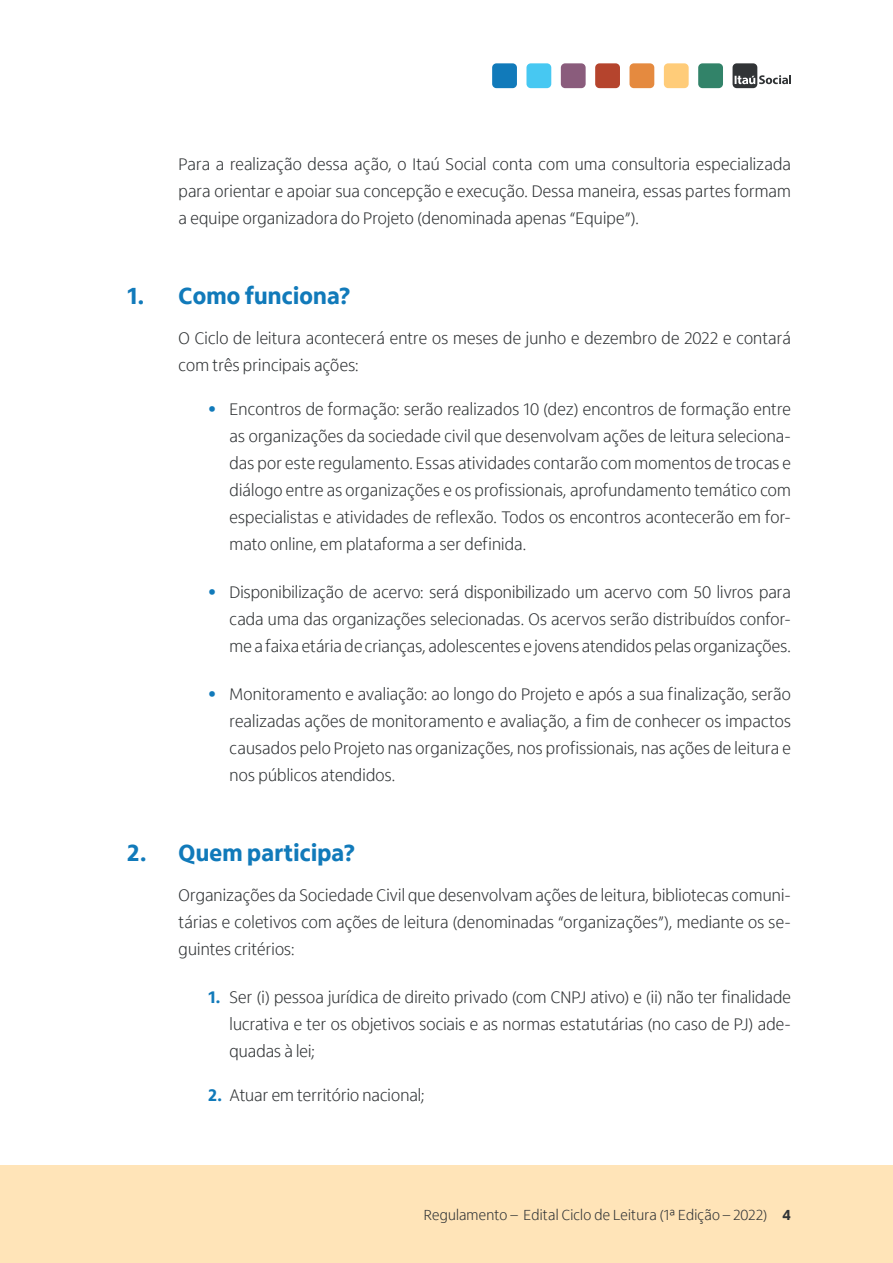
<style>
.page{position:relative;width:893px;height:1263px;background:#fff}
.page>*{position:absolute;margin:0;border:0;box-sizing:border-box;transform-origin:0 0}
.t1{font:800 24px "Itau Display";letter-spacing:.01em;color:#117aba}
.t2{font:300 17.25px/27px "Itau Display";letter-spacing:.01em;color:#313436;text-align:justify}
.t3{font:300 15px "Itau Display";letter-spacing:.015em;color:#313436}
.s1{font-weight:800;font-size:21px;color:#117aba}
.s2{font-weight:800;color:#117aba}
.s3{font-weight:800}
</style>
<div class="page">
<div style="left:0;top:1165px;width:893px;height:98px;background:#ffe4b8"></div>
<svg style="left:732px;top:63px;width:59px;height:25px"></svg>
<div style="left:698px;top:63px;width:25px;height:25px;background:#328369;border-radius:4px"></div>
<div style="left:664px;top:63px;width:25px;height:25px;background:#ffcc79;border-radius:4px"></div>
<div style="left:629px;top:63px;width:25px;height:25px;background:#e58a3f;border-radius:4px"></div>
<div style="left:595px;top:63px;width:25px;height:25px;background:#b5442d;border-radius:4px"></div>
<div style="left:561px;top:63px;width:25px;height:25px;background:#8a5c7c;border-radius:4px"></div>
<div style="left:526px;top:63px;width:25px;height:25px;background:#47c8f2;border-radius:4px"></div>
<div style="left:492px;top:63px;width:25px;height:25px;background:#117aba;border-radius:4px"></div>
<p class="t2" style="left:178px;top:151px;width:614px">Para a realização dessa ação, o Itaú Social conta com uma consultoria especializada para orientar e apoiar sua concepção e execução. Dessa maneira, essas partes formam a equipe organizadora do Projeto (denominada apenas “Equipe”).</p>
<h1 class="t1" style="left:128px;top:282px;width:224px">1. Como funciona?</h1>
<p class="t2" style="left:178px;top:325px;width:614px">O Ciclo de leitura acontecerá entre os meses de junho e dezembro de 2022 e contará com três principais ações:</p>
<p class="t2" style="left:230px;top:396px;width:563px;text-indent:-21px"><span class="s1">•</span> Encontros de formação: serão realizados 10 (dez) encontros de formação entre as organizações da sociedade civil que desenvolvam ações de leitura seleciona&shy;das por este regulamento. Essas atividades contarão com momentos de trocas e diálogo entre as organizações e os profissionais, aprofundamento temático com especialistas e atividades de reflexão. Todos os encontros acontecerão em for&shy;mato online, em plataforma a ser definida.</p>
<p class="t2" style="left:230px;top:579px;width:563px;text-indent:-21px"><span class="s1">•</span> Disponibilização de acervo: será disponibilizado um acervo com 50 livros para cada uma das organizações selecionadas. Os acervos serão distribuídos confor&shy;me a faixa etária de crianças, adolescentes e jovens atendidos pelas organizações.</p>
<p class="t2" style="left:230px;top:681px;width:563px;text-indent:-21px"><span class="s1">•</span> Monitoramento e avaliação: ao longo do Projeto e após a sua finalização, serão realizadas ações de monitoramento e avaliação, a fim de conhecer os impactos causados pelo Projeto nas organizações, nos profissionais, nas ações de leitura e nos públicos atendidos.</p>
<h1 class="t1" style="left:128px;top:839px;width:229px">2. Quem participa?</h1>
<p class="t2" style="left:178px;top:882px;width:614px">Organizações da Sociedade Civil que desenvolvam ações de leitura, bibliotecas comuni&shy;tárias e coletivos com ações de leitura (denominadas “organizações”), mediante os se&shy;guintes critérios:</p>
<p class="t2" style="left:230px;top:984px;width:563px;text-indent:-21px"><span class="s2">1.</span> Ser (i) pessoa jurídica de direito privado (com CNPJ ativo) e (ii) não ter finalidade lucrativa e ter os objetivos sociais e as normas estatutárias (no caso de PJ) ade&shy;quadas à lei;</p>
<p class="t2" style="left:208px;top:1082px;width:218px"><span class="s2">2.</span> Atuar em território nacional;</p>
<p class="t3" style="left:424px;top:1206px;width:369px">Regulamento – Edital Ciclo de Leitura (1ª Edição – 2022) <span class="s3">4</span></p>
</div>
